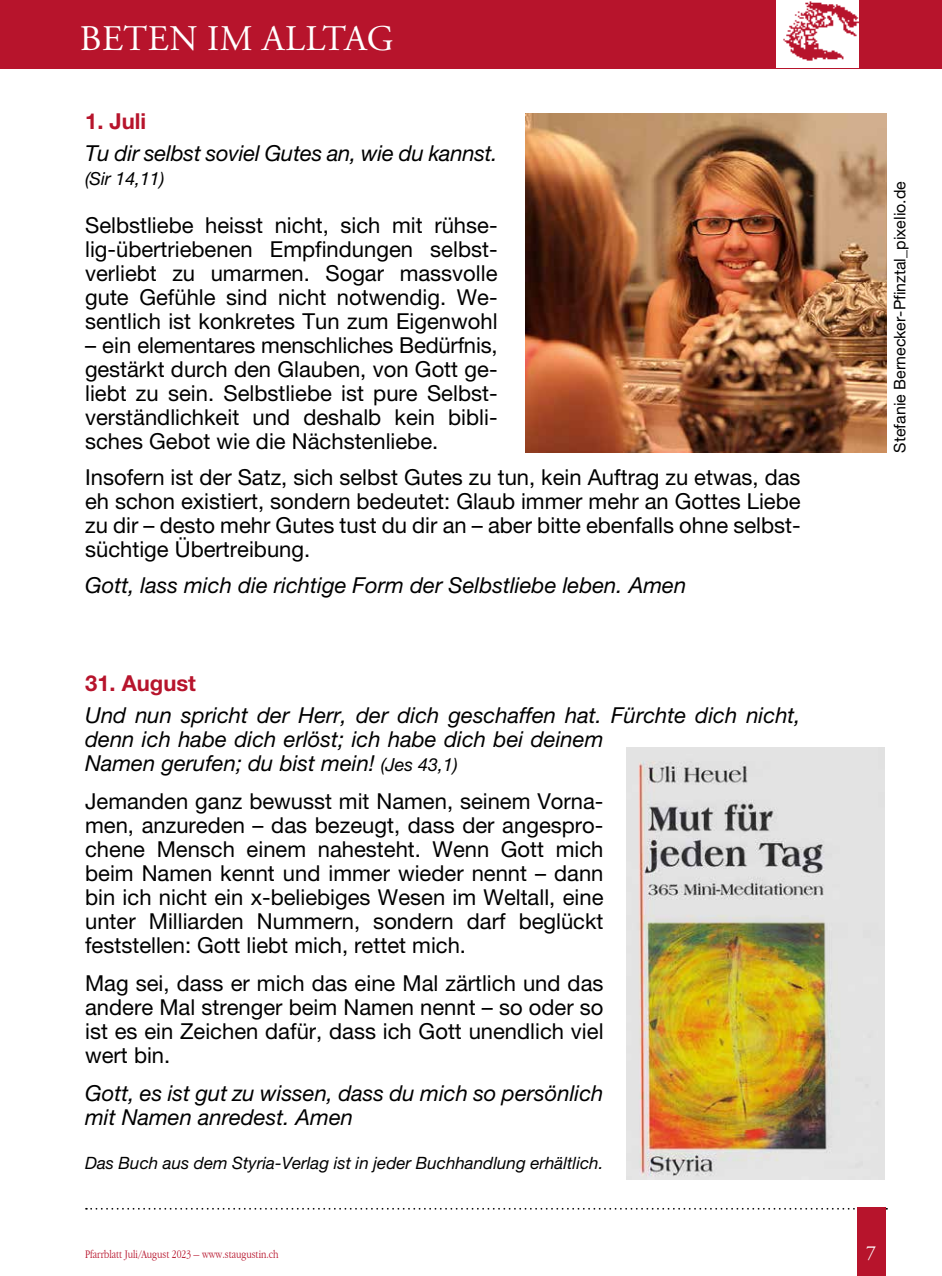
<style>
.page{position:relative;width:942px;height:1276px;background:#fff}
.page>*{position:absolute;margin:0;border:0;box-sizing:border-box;transform-origin:0 0}
.t1{font:36px "Adobe Garamond Pro";letter-spacing:.015em;color:#fff}
.t2{font:22px/24px "Helvetica Neue LT Pro";color:#000;text-align:justify}
.t3{font:italic 22px/24px "Helvetica Neue LT Pro";color:#000}
.t4{font:700 22px "Helvetica Neue LT Pro";color:#b7142c}
.t5{font:20px "Adobe Garamond Pro";color:#fff}
.t6{font:italic 18px "Helvetica Neue LT Pro";letter-spacing:-.01em;color:#000}
.t7{font:italic 17px "Helvetica Neue LT Pro";color:#000}
.t8{font:16px "Helvetica Neue LT Pro";color:#000}
.t9{font:300 condensed 12px "Garamond";color:#b7142c}
.s1{font-size:18px}
</style>
<div class="page">
<svg style="left:86px;top:1208px;width:800px;height:1px"></svg>
<div style="left:856px;top:1208px;width:28px;height:68px;background:#b7142c"></div>
<div style="left:0;top:0;width:941px;height:69px;background:#b7142c"></div>
<div style="left:775px;top:0;width:82px;height:68px;background:#fff"></div>
<img style="left:783px;top:1px;width:74px;height:60px">
<img style="left:626px;top:747px;width:257px;height:432px">
<img style="left:525px;top:113px;width:361px;height:340px">
<h1 class="t1" style="left:80px;top:17px;width:315px">BETEN IM ALLTAG</h1>
<p class="t4" style="left:85px;top:108px;width:63px">1. Juli</p>
<p class="t3" style="left:85px;top:141px;width:414px">Tu dir selbst soviel Gutes an, wie du kannst.</p>
<p class="t6" style="left:85px;top:168px;width:81px">(Sir 14,11)</p>
<p class="t2" style="left:85px;top:213px;width:414px">Selbstliebe heisst nicht, sich mit rühse&shy;lig-übertriebenen Empfindungen selbst&shy;verliebt zu umarmen. Sogar massvolle gute Gefühle sind nicht notwendig. We&shy;sentlich ist konkretes Tun zum Eigenwohl</p>
<p class="t2" style="left:85px;top:333px;width:414px">– ein elementares menschliches Bedürfnis, gestärkt durch den Glauben, von Gott ge&shy;liebt zu sein. Selbstliebe ist pure Selbst&shy;verständlichkeit und deshalb kein bibli&shy;sches Gebot wie die Nächstenliebe.</p>
<p class="t2" style="left:85px;top:465px;width:716px">Insofern ist der Satz, sich selbst Gutes zu tun, kein Auftrag zu etwas, das eh schon existiert, sondern bedeutet: Glaub immer mehr an Gottes Liebe zu dir – desto mehr Gutes tust du dir an – aber bitte ebenfalls ohne selbst&shy;süchtige Übertreibung.</p>
<p class="t3" style="left:85px;top:573px;width:602px">Gott, lass mich die richtige Form der Selbstliebe leben. Amen</p>
<p class="t8" style="left:889px;top:453px;width:273px;rotate:-90deg">Stefanie Bernecker-Pfinztal_pixelio.de</p>
<p class="t4" style="left:85px;top:670px;width:112px">31. August</p>
<p class="t3" style="left:85px;top:703px;width:716px">Und nun spricht der Herr, der dich geschaffen hat. Fürchte dich nicht, denn ich habe dich erlöst; ich habe dich bei deinem<br>Namen gerufen; du bist mein! <span class="s1">(Jes 43,1)</span></p>
<p class="t2" style="left:85px;top:789px;width:519px">Jemanden ganz bewusst mit Namen, seinem Vorna&shy;men, anzureden – das bezeugt, dass der angespro&shy;chene Mensch einem nahesteht. Wenn Gott mich beim Namen kennt und immer wieder nennt – dann bin ich nicht ein x-beliebiges Wesen im Weltall, eine unter Milliarden Nummern, sondern darf beglückt feststellen: Gott liebt mich, rettet mich.</p>
<p class="t2" style="left:85px;top:971px;width:519px">Mag sei, dass er mich das eine Mal zärtlich und das andere Mal strenger beim Namen nennt – so oder so ist es ein Zeichen dafür, dass ich Gott unendlich viel wert bin.</p>
<p class="t3" style="left:85px;top:1081px;width:519px">Gott, es ist gut zu wissen, dass du mich so persönlich mit Namen anredest. Amen</p>
<p class="t7" style="left:85px;top:1153px;width:519px">Das Buch aus dem Styria-Verlag ist in jeder Buchhandlung erhältlich.</p>
<p class="t9" style="left:85px;top:1247px;width:195px">Pfarrblatt Juli/August 2023 – www.staugustin.ch</p>
<p class="t5" style="left:865px;top:1240px;width:11px">7</p>
</div>
